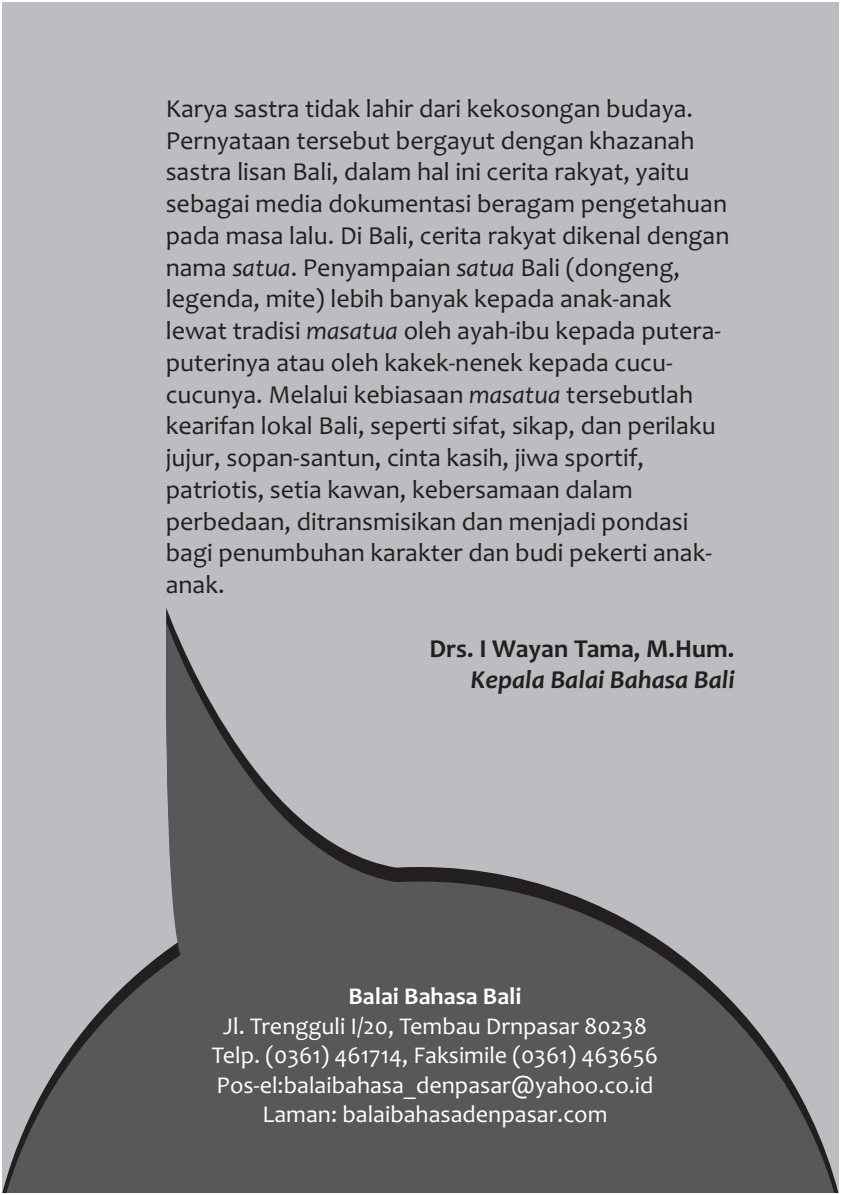
<style>
.page{position:relative;width:841px;height:1195px;background:#fff}
.page>*{position:absolute;margin:0;border:0;box-sizing:border-box;transform-origin:0 0}
.t1{font:26px/31.8px "Candara";color:#231f20}
.t2{font:700 26px "Candara";color:#231f20}
.t3{font:italic 700 26px "Candara";color:#231f20}
.t4{font:24.2px/29.4px "Candara";color:#fff;text-align:center}
.t5{font:700 24.2px "Candara";color:#fff}
.s1{font-style:italic}
</style>
<div class="page">
<div style="left:2px;top:2px;width:836px;height:1191px;background:#bcbdc0"></div>
<svg style="left:2px;top:622px;width:836px;height:571px"></svg>
<p class="t1" style="left:166px;top:95px;width:565px">Karya sastra tidak lahir dari kekosongan budaya.<br>Pernyataan tersebut bergayut dengan khazanah sastra lisan Bali, dalam hal ini cerita rakyat, yaitu sebagai media dokumentasi beragam pengetahuan pada masa lalu. Di Bali, cerita rakyat dikenal dengan nama <span class="s1">satua</span>. Penyampaian <span class="s1">satua</span> Bali (dongeng, legenda, mite) lebih banyak kepada anak-anak lewat tradisi <span class="s1">masatua</span> oleh ayah-ibu kepada putera&shy;puterinya atau oleh kakek-nenek kepada cucu&shy;cucunya. Melalui kebiasaan <span class="s1">masatua</span> tersebutlah kearifan lokal Bali, seperti sifat, sikap, dan perilaku jujur, sopan-santun, cinta kasih, jiwa sportif, patriotis, setia kawan, kebersamaan dalam perbedaan, ditransmisikan dan menjadi pondasi bagi penumbuhan karakter dan budi pekerti anak&shy;anak.</p>
<p class="t2" style="left:429px;top:637px;width:306px">Drs. I Wayan Tama, M.Hum.</p>
<p class="t3" style="left:470px;top:669px;width:265px">Kepala Balai Bahasa Bali</p>
<p class="t5" style="left:348px;top:986px;width:174px">Balai Bahasa Bali</p>
<p class="t4" style="left:212px;top:1013px;width:447px">Jl. Trengguli I/20, Tembau Drnpasar 80238<br>Telp. (0361) 461714, Faksimile (0361) 463656<br>Pos-el:balaibahasa_denpasar@yahoo.co.id Laman: balaibahasadenpasar.com</p>
</div>
